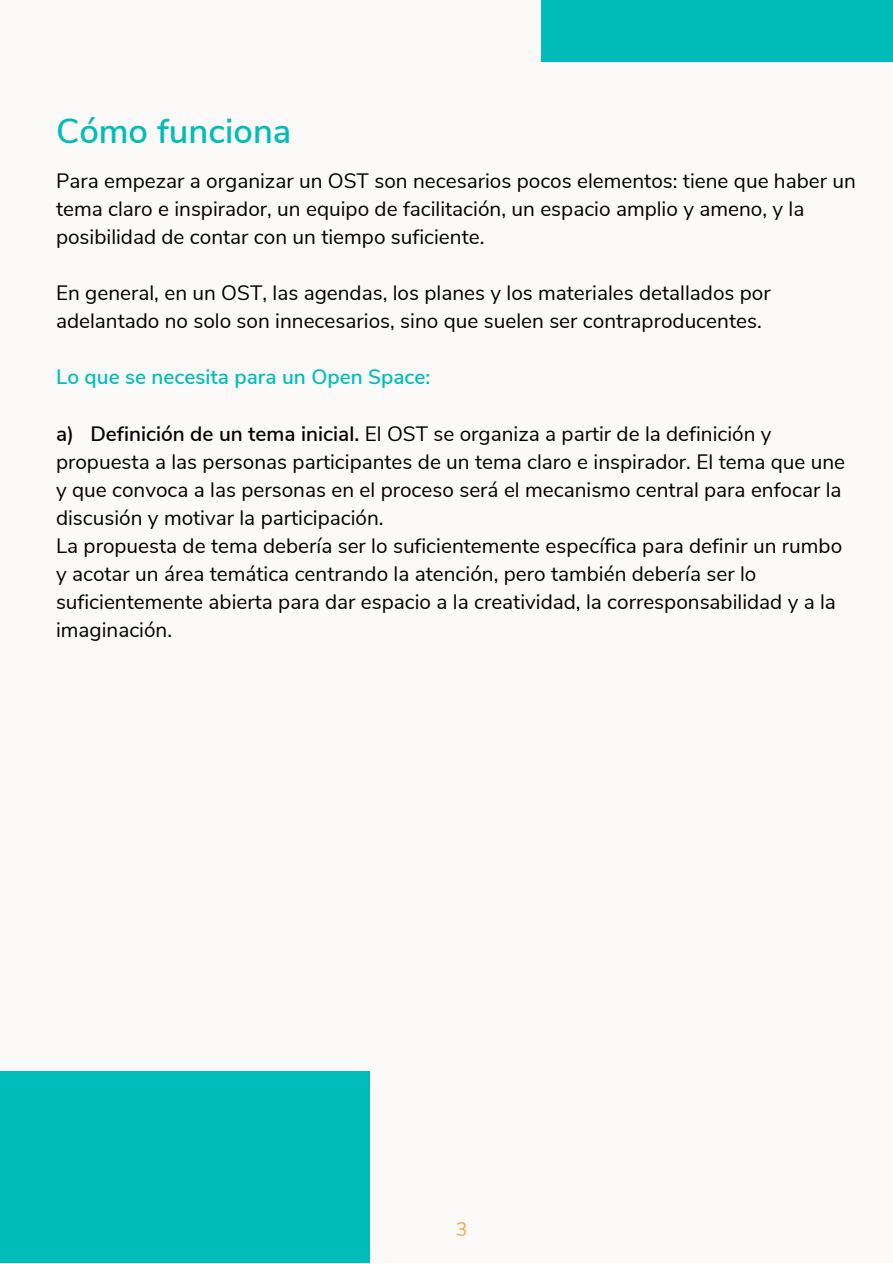
<style>
.page{position:relative;width:893px;height:1264px;background:#fff}
.page>*{position:absolute;margin:0;border:0;box-sizing:border-box;transform-origin:0 0}
.t1{font:600 34.5px "Nunito Sans";color:#00bdb9}
.t2{font:20.7px/28px "Nunito Sans";color:#000}
.t3{font:600 20.7px "Nunito Sans";color:#00bdb9}
.t4{font:19.5px "Nunito Sans";color:#f8a252}
.s1{font-weight:600}
</style>
<div class="page">
<div style="left:0;top:0;width:892px;height:1262px;background:#fbfaf8"></div>
<div style="left:540px;top:0;width:352px;height:62px;background:#00bdb9"></div>
<div style="left:0;top:1071px;width:370px;height:191px;background:#00bdb9"></div>
<h1 class="t1" style="left:56px;top:108px;width:237px">Cómo funciona</h1>
<p class="t2" style="left:56px;top:167px;width:801px">Para empezar a organizar un OST son necesarios pocos elementos: tiene que haber un tema claro e inspirador, un equipo de facilitación, un espacio amplio y ameno, y la posibilidad de contar con un tiempo suficiente.</p>
<p class="t2" style="left:56px;top:279px;width:716px">En general, en un OST, las agendas, los planes y los materiales detallados por adelantado no solo son innecesarios, sino que suelen ser contraproducentes.</p>
<p class="t3" style="left:56px;top:363px;width:376px">Lo que se necesita para un Open Space:</p>
<p class="t2" style="left:56px;top:420px;width:790px"><span class="s1">a) Definición de un tema inicial.</span> El OST se organiza a partir de la definición y propuesta a las personas participantes de un tema claro e inspirador. El tema que une y que convoca a las personas en el proceso será el mecanismo central para enfocar la discusión y motivar la participación.<br>La propuesta de tema debería ser lo suficientemente específica para definir un rumbo y acotar un área temática centrando la atención, pero también debería ser lo suficientemente abierta para dar espacio a la creatividad, la corresponsabilidad y a la imaginación.</p>
<p class="t4" style="left:456px;top:1216px;width:13px">3</p>
</div>
